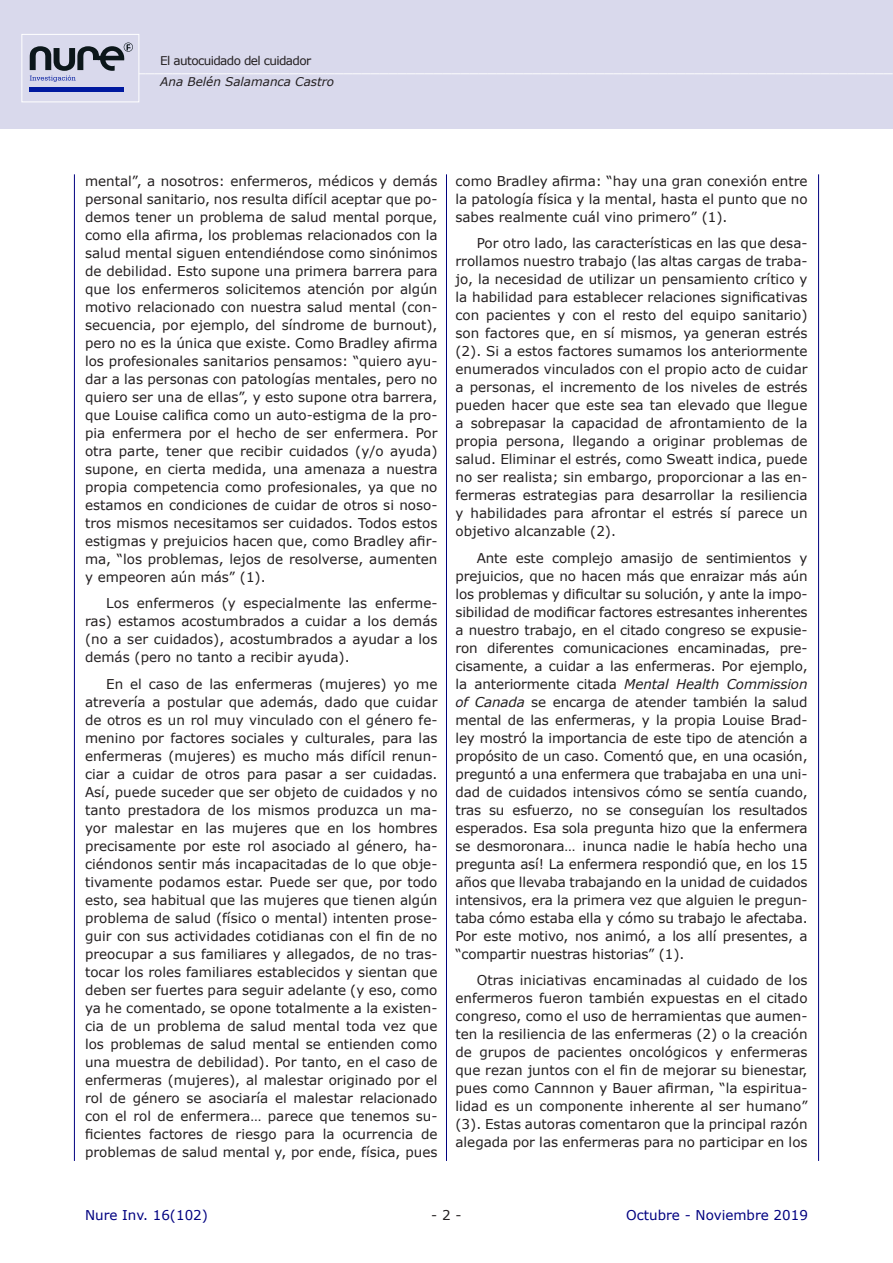
<style>
.page{position:relative;width:893px;height:1263px;background:#fff}
.page>*{position:absolute;margin:0;border:0;box-sizing:border-box;transform-origin:0 0}
.t1{font:18px "Myriad Pro";color:#fff}
.Texto{font:13.5px/18px "Verdana";color:#231f20;text-align:justify}
.t2{font:13.5px "Verdana";color:#000080}
.t3{font:12px "Verdana";letter-spacing:-.05em;color:#231f20}
.t4{font:italic 12px "Verdana";color:#231f20}
.s1{font-style:italic}
</style>
<div class="page">
<div style="left:0;top:0;width:893px;height:128px;background:#d9d9ec"></div>
<hr style="left:446px;top:174px;width:1px;height:987px;background:#000080">
<hr style="left:74px;top:174px;width:1px;height:987px;background:#000080">
<hr style="left:818px;top:174px;width:1px;height:987px;background:#000080">
<div style="left:21px;top:34px;width:118px;height:68px;background:#d9d9ec;border:1px solid #fff"></div>
<svg style="left:30px;top:43px;width:103px;height:39px"></svg>
<hr style="left:29px;top:87px;width:95px;height:4px;background:#00199f">
<p class="t3" style="left:160px;top:53px;width:152px">El autocuidado del cuidador</p>
<p class="t4" style="left:160px;top:73px;width:175px">Ana Belén Salamanca Castro</p>
<h1 class="t1" style="left:56px;top:55px;width:838px">_____________________________________________________________________________________________</h1>
<p class="Texto" style="left:85px;top:172px;width:354px">mental”, a nosotros: enfermeros, médicos y demás personal sanitario, nos resulta difícil aceptar que po&shy;demos tener un problema de salud mental porque, como ella afirma, los problemas relacionados con la salud mental siguen entendiéndose como sinónimos de debilidad. Esto supone una primera barrera para que los enfermeros solicitemos atención por algún motivo relacionado con nuestra salud mental (con&shy;secuencia, por ejemplo, del síndrome de burnout), pero no es la única que existe. Como Bradley afirma los profesionales sanitarios pensamos: “quiero ayu&shy;dar a las personas con patologías mentales, pero no quiero ser una de ellas”, y esto supone otra barrera, que Louise califica como un auto-estigma de la pro&shy;pia enfermera por el hecho de ser enfermera. Por otra parte, tener que recibir cuidados (y/o ayuda) supone, en cierta medida, una amenaza a nuestra propia competencia como profesionales, ya que no estamos en condiciones de cuidar de otros si noso&shy;tros mismos necesitamos ser cuidados. Todos estos estigmas y prejuicios hacen que, como Bradley afir&shy;ma, “los problemas, lejos de resolverse, aumenten y empeoren aún más” (1).</p>
<p class="Texto" style="left:85px;top:594px;width:354px;text-indent:21px">Los enfermeros (y especialmente las enferme&shy;ras) estamos acostumbrados a cuidar a los demás (no a ser cuidados), acostumbrados a ayudar a los demás (pero no tanto a recibir ayuda).</p>
<p class="Texto" style="left:85px;top:675px;width:354px;text-indent:21px">En el caso de las enfermeras (mujeres) yo me atrevería a postular que además, dado que cuidar de otros es un rol muy vinculado con el género fe&shy;menino por factores sociales y culturales, para las enfermeras (mujeres) es mucho más difícil renun&shy;ciar a cuidar de otros para pasar a ser cuidadas.<br>Así, puede suceder que ser objeto de cuidados y no tanto prestadora de los mismos produzca un ma&shy;yor malestar en las mujeres que en los hombres precisamente por este rol asociado al género, ha&shy;ciéndonos sentir más incapacitadas de lo que obje&shy;tivamente podamos estar. Puede ser que, por todo esto, sea habitual que las mujeres que tienen algún problema de salud (físico o mental) intenten prose&shy;guir con sus actividades cotidianas con el fin de no preocupar a sus familiares y allegados, de no tras&shy;tocar los roles familiares establecidos y sientan que deben ser fuertes para seguir adelante (y eso, como ya he comentado, se opone totalmente a la existen&shy;cia de un problema de salud mental toda vez que los problemas de salud mental se entienden como una muestra de debilidad). Por tanto, en el caso de enfermeras (mujeres), al malestar originado por el rol de género se asociaría el malestar relacionado con el rol de enfermera… parece que tenemos su&shy;ficientes factores de riesgo para la ocurrencia de problemas de salud mental y, por ende, física, pues</p>
<p class="Texto" style="left:455px;top:172px;width:354px">como Bradley afirma: “hay una gran conexión entre la patología física y la mental, hasta el punto que no sabes realmente cuál vino primero” (1).</p>
<p class="Texto" style="left:455px;top:234px;width:354px;text-indent:21px">Por otro lado, las características en las que desa&shy;rrollamos nuestro trabajo (las altas cargas de traba&shy;jo, la necesidad de utilizar un pensamiento crítico y la habilidad para establecer relaciones significativas con pacientes y con el resto del equipo sanitario) son factores que, en sí mismos, ya generan estrés (2). Si a estos factores sumamos los anteriormente enumerados vinculados con el propio acto de cuidar a personas, el incremento de los niveles de estrés pueden hacer que este sea tan elevado que llegue a sobrepasar la capacidad de afrontamiento de la propia persona, llegando a originar problemas de salud. Eliminar el estrés, como Sweatt indica, puede no ser realista; sin embargo, proporcionar a las en&shy;fermeras estrategias para desarrollar la resiliencia y habilidades para afrontar el estrés sí parece un objetivo alcanzable (2).</p>
<p class="Texto" style="left:455px;top:549px;width:354px;text-indent:21px">Ante este complejo amasijo de sentimientos y prejuicios, que no hacen más que enraizar más aún los problemas y dificultar su solución, y ante la impo&shy;sibilidad de modificar factores estresantes inherentes a nuestro trabajo, en el citado congreso se expusie&shy;ron diferentes comunicaciones encaminadas, pre&shy;cisamente, a cuidar a las enfermeras. Por ejemplo, la anteriormente citada <span class="s1">Mental Health Commission of Canada</span> se encarga de atender también la salud mental de las enfermeras, y la propia Louise Brad&shy;ley mostró la importancia de este tipo de atención a propósito de un caso. Comentó que, en una ocasión, preguntó a una enfermera que trabajaba en una uni&shy;dad de cuidados intensivos cómo se sentía cuando, tras su esfuerzo, no se conseguían los resultados esperados. Esa sola pregunta hizo que la enfermera se desmoronara… ¡nunca nadie le había hecho una pregunta así! La enfermera respondió que, en los 15 años que llevaba trabajando en la unidad de cuidados intensivos, era la primera vez que alguien le pregun&shy;taba cómo estaba ella y cómo su trabajo le afectaba.<br>Por este motivo, nos animó, a los allí presentes, a “compartir nuestras historias” (1).</p>
<p class="Texto" style="left:455px;top:971px;width:354px;text-indent:21px">Otras iniciativas encaminadas al cuidado de los enfermeros fueron también expuestas en el citado congreso, como el uso de herramientas que aumen&shy;ten la resiliencia de las enfermeras (2) o la creación de grupos de pacientes oncológicos y enfermeras que rezan juntos con el fin de mejorar su bienestar, pues como Cannnon y Bauer afirman, “la espiritua&shy;lidad es un componente inherente al ser humano” (3). Estas autoras comentaron que la principal razón alegada por las enfermeras para no participar en los</p>
<p class="t2" style="left:85px;top:1206px;width:124px">Nure Inv. 16(102)</p>
<p class="Texto" style="left:431px;top:1206px;width:32px">- 2 -</p>
<p class="t2" style="left:626px;top:1206px;width:183px">Octubre - Noviembre 2019</p>
</div>
